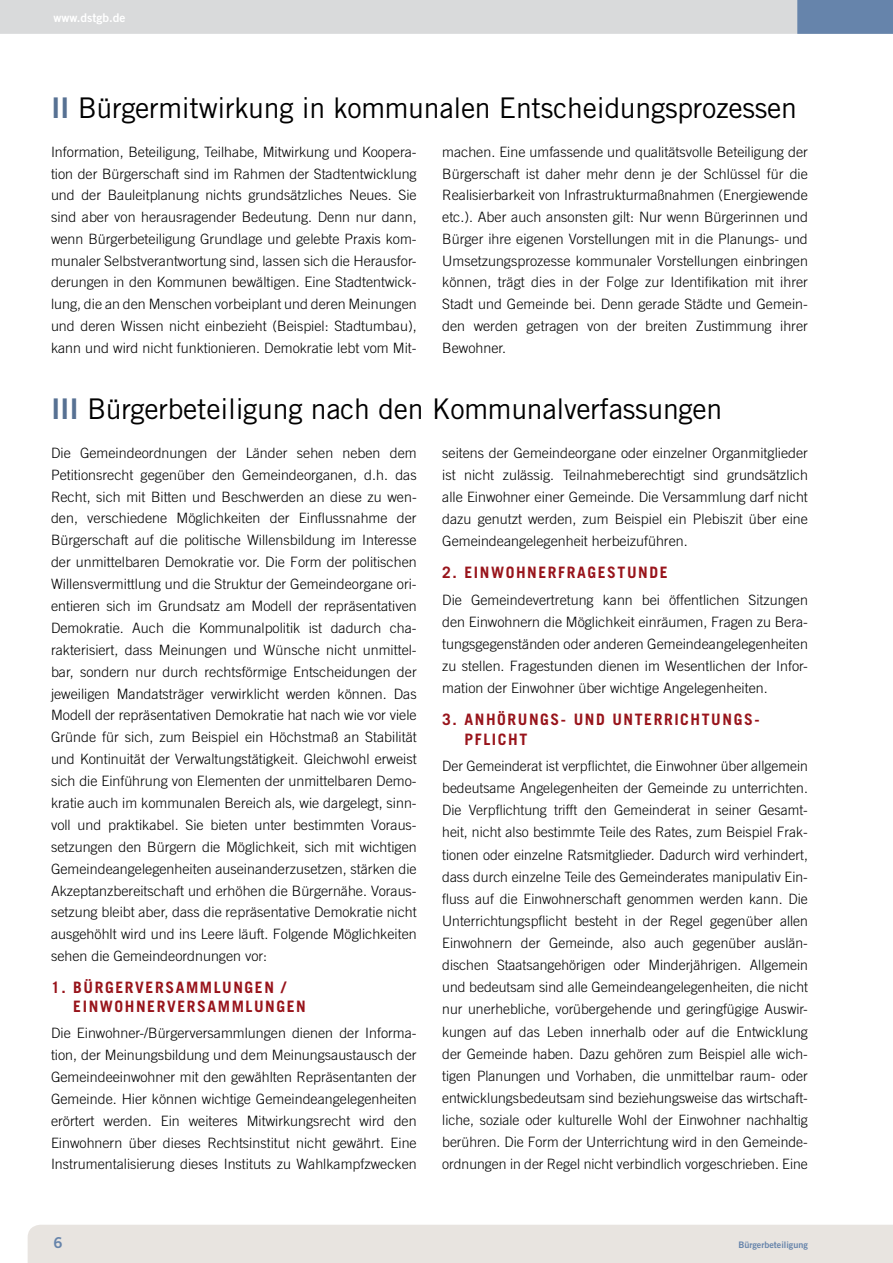
<style>
.page{position:relative;width:893px;height:1263px;background:#fff}
.page>*{position:absolute;margin:0;border:0;box-sizing:border-box;transform-origin:0 0}
.t1{font:28.5px "Trade Gothic";letter-spacing:-.01em;color:#000}
.t2{font:700 15.75px "Trade Gothic";letter-spacing:.1em;color:#98141b}
.t3{font:15px "Trade Gothic Bold Two";color:#6684ab}
.t4{font:300 14.25px/21.9px "Trade Gothic";color:#000;text-align:justify}
.t5{font:12px "Trade Gothic Bold Two";color:#fff}
.t6{font:9px "Trade Gothic Bold Two";color:#6684ab}
.s1{font-family:"Trade Gothic Bold Two";color:#577193}
</style>
<div class="page">
<svg style="left:0;top:0;width:893px;height:34px;background:#ccd0d6"></svg>
<div style="left:28px;top:1225px;width:865px;height:38px;background:#e8e4e0"></div>
<p class="t5" style="left:54px;top:11px;width:74px">www.dstgb.de</p>
<h1 class="t1" style="left:51px;top:91px;width:747px"><span class="s1">II</span> Bürgermitwirkung in kommunalen Entscheidungsprozessen</h1>
<p class="t4" style="left:51px;top:141px;width:367px">Information, Beteiligung, Teilhabe, Mitwirkung und Koopera&shy;tion der Bürgerschaft sind im Rahmen der Stadtentwicklung und der Bauleitplanung nichts grundsätzliches Neues. Sie sind aber von herausragender Bedeutung. Denn nur dann, wenn Bürgerbeteiligung Grundlage und gelebte Praxis kom&shy;munaler Selbstverantwortung sind, lassen sich die Herausfor&shy;derungen in den Kommunen bewältigen. Eine Stadtentwick&shy;lung, die an den Menschen vorbeiplant und deren Meinungen und deren Wissen nicht einbezieht (Beispiel: Stadtumbau), kann und wird nicht funktionieren. Demokratie lebt vom Mit-</p>
<p class="t4" style="left:442px;top:141px;width:367px">machen. Eine umfassende und qualitätsvolle Beteiligung der Bürgerschaft ist daher mehr denn je der Schlüssel für die Realisierbarkeit von Infrastrukturmaßnahmen (Energiewende etc.). Aber auch ansonsten gilt: Nur wenn Bürgerinnen und Bürger ihre eigenen Vorstellungen mit in die Planungs- und Umsetzungsprozesse kommunaler Vorstellungen einbringen können, trägt dies in der Folge zur Identifikation mit ihrer Stadt und Gemeinde bei. Denn gerade Städte und Gemein&shy;den werden getragen von der breiten Zustimmung ihrer Bewohner.</p>
<h1 class="t1" style="left:51px;top:391px;width:673px"><span class="s1">III</span> Bürgerbeteiligung nach den Kommunalverfassungen</h1>
<p class="t4" style="left:51px;top:441px;width:367px">Die Gemeindeordnungen der Länder sehen neben dem Petitionsrecht gegenüber den Gemeindeorganen, d.h. das Recht, sich mit Bitten und Beschwerden an diese zu wen&shy;den, verschiedene Möglichkeiten der Einflussnahme der Bürgerschaft auf die politische Willensbildung im Interesse der unmittelbaren Demokratie vor. Die Form der politischen Willensvermittlung und die Struktur der Gemeindeorgane ori&shy;entieren sich im Grundsatz am Modell der repräsentativen Demokratie. Auch die Kommunalpolitik ist dadurch cha&shy;rakterisiert, dass Meinungen und Wünsche nicht unmittel&shy;bar, sondern nur durch rechtsförmige Entscheidungen der jeweiligen Mandatsträger verwirklicht werden können. Das Modell der repräsentativen Demokratie hat nach wie vor viele Gründe für sich, zum Beispiel ein Höchstmaß an Stabilität und Kontinuität der Verwaltungstätigkeit. Gleichwohl erweist sich die Einführung von Elementen der unmittelbaren Demo&shy;kratie auch im kommunalen Bereich als, wie dargelegt, sinn&shy;voll und praktikabel. Sie bieten unter bestimmten Voraus&shy;setzungen den Bürgern die Möglichkeit, sich mit wichtigen Gemeindeangelegenheiten auseinanderzusetzen, stärken die Akzeptanzbereitschaft und erhöhen die Bürgernähe. Voraus&shy;setzung bleibt aber, dass die repräsentative Demokratie nicht ausgehöhlt wird und ins Leere läuft. Folgende Möglichkeiten sehen die Gemeindeordnungen vor:</p>
<p class="t2" style="left:51px;top:978px;width:75px">1. BÜRGERVERS</p>
<p class="t2" style="left:176px;top:978px;width:112px">AMMLUNGEN /</p>
<p class="t2" style="left:73px;top:997px;width:85px">EINWOHNERVERS</p>
<p class="t2" style="left:208px;top:997px;width:100px">AMMLUNGEN</p>
<p class="t4" style="left:51px;top:1022px;width:367px">Die Einwohner-/Bürgerversammlungen dienen der Informa&shy;tion, der Meinungsbildung und dem Meinungsaustausch der Gemeindeeinwohner mit den gewählten Repräsentanten der Gemeinde. Hier können wichtige Gemeindeangelegenheiten erörtert werden. Ein weiteres Mitwirkungsrecht wird den Einwohnern über dieses Rechtsinstitut nicht gewährt. Eine Instrumentalisierung dieses Instituts zu Wahlkampfzwecken</p>
<p class="t4" style="left:442px;top:441px;width:367px">seitens der Gemeindeorgane oder einzelner Organmitglieder ist nicht zulässig. Teilnahmeberechtigt sind grundsätzlich alle Einwohner einer Gemeinde. Die Versammlung darf nicht dazu genutzt werden, zum Beispiel ein Plebiszit über eine Gemeindeangelegenheit herbeizuführen.</p>
<p class="t2" style="left:442px;top:563px;width:225px">2. EINWOHNERFRAGESTUNDE</p>
<p class="t4" style="left:442px;top:588px;width:367px">Die Gemeindevertretung kann bei öffentlichen Sitzungen den Einwohnern die Möglichkeit einräumen, Fragen zu Bera&shy;tungsgegenständen oder anderen Gemeindeangelegenheiten zu stellen. Fragestunden dienen im Wesentlichen der Infor&shy;mation der Einwohner über wichtige Angelegenheiten.</p>
<p class="t2" style="left:442px;top:710px;width:212px">3. ANHÖRUNGS- UND UNTERRI</p>
<p class="t2" style="left:680px;top:710px;width:81px">CHTUNGS-</p>
<p class="t2" style="left:464px;top:729px;width:64px">PFLICHT</p>
<p class="t4" style="left:442px;top:755px;width:367px">Der Gemeinderat ist verpflichtet, die Einwohner über allgemein bedeutsame Angelegenheiten der Gemeinde zu unterrichten.<br>Die Verpflichtung trifft den Gemeinderat in seiner Gesamt&shy;heit, nicht also bestimmte Teile des Rates, zum Beispiel Frak&shy;tionen oder einzelne Ratsmitglieder. Dadurch wird verhindert, dass durch einzelne Teile des Gemeinderates manipulativ Ein&shy;fluss auf die Einwohnerschaft genommen werden kann. Die Unterrichtungspflicht besteht in der Regel gegenüber allen Einwohnern der Gemeinde, also auch gegenüber auslän&shy;dischen Staatsangehörigen oder Minderjährigen. Allgemein und bedeutsam sind alle Gemeindeangelegenheiten, die nicht nur unerhebliche, vorübergehende und geringfügige Auswir&shy;kungen auf das Leben innerhalb oder auf die Entwicklung der Gemeinde haben. Dazu gehören zum Beispiel alle wich&shy;tigen Planungen und Vorhaben, die unmittelbar raum- oder entwicklungsbedeutsam sind beziehungsweise das wirtschaft&shy;liche, soziale oder kulturelle Wohl der Einwohner nachhaltig berühren. Die Form der Unterrichtung wird in den Gemeinde&shy;ordnungen in der Regel nicht verbindlich vorgeschrieben. Eine</p>
<p class="t3" style="left:54px;top:1234px;width:11px">6</p>
<p class="t6" style="left:738px;top:1239px;width:71px">Bürgerbeteiligung</p>
</div>
